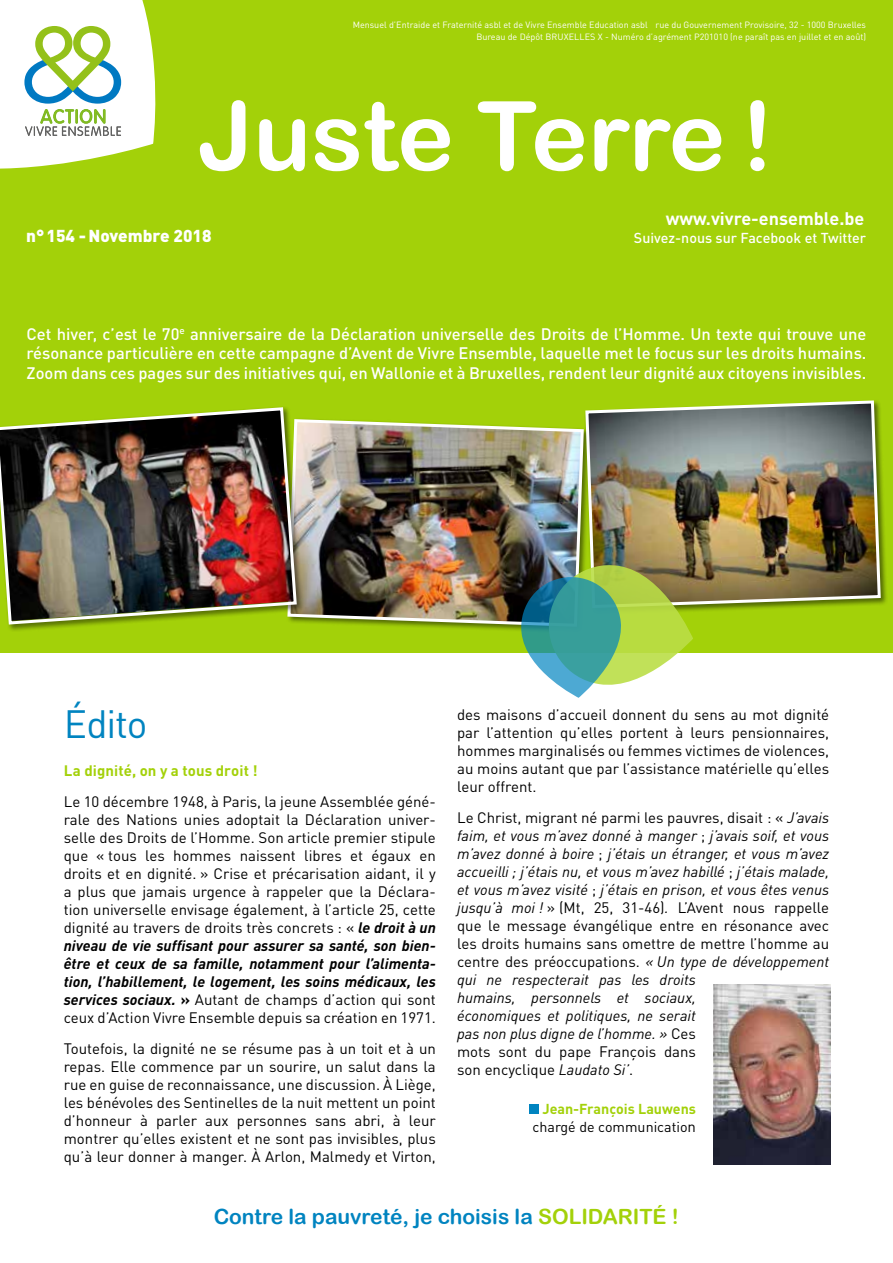
<style>
.page{position:relative;width:893px;height:1263px;background:#fff}
.page>*{position:absolute;margin:0;border:0;box-sizing:border-box;transform-origin:0 0}
.t1{font:96px "Arial Rounded MT Bold";color:#fff}
.t2{font:39px "DIN Pro";letter-spacing:-.03em;color:#0084c0}
.t3{font:21px "Arial Rounded MT Bold";color:#0084c0}
.t4{font:700 18px "DIN Pro";color:#fff}
.t5{font:900 17.1px "DIN Pro";color:#fff}
.t6{font:500 16.5px/19.5px "DIN Pro";color:#fff;text-align:justify}
.t7{font:15px/18px "DIN Pro";color:#000;text-align:justify}
.t8{font:italic 15px/18px "DIN Pro";color:#000}
.t9{font:700 15px "DIN Pro";letter-spacing:.005em;color:#a3d109}
.t10{font:700 14.25px/18px "DIN Pro";color:#a3d109;text-align:right}
.t11{font:500 14.25px "DIN Pro";color:#fff}
.t12{font:9px/12px "DIN Pro";color:#fff;text-align:right}
.s1{font-weight:900;color:#a3d109}
.s2{font-weight:700;font-style:italic}
.s3{font-weight:700}
.s4{font-style:normal}
.s5{font-weight:400;color:#000}
.s6{font-weight:400;font-size:15px;color:#000}
.s7{color:#a3d109}
</style>
<div class="page">
<div style="left:0;top:0;width:893px;height:653px;background:#a3d109"></div>
<div style="left:286px;top:418px;width:305px;height:216px;background:#000;opacity:.5"></div>
<img style="left:304px;top:418px;width:280px;height:210px">
<div style="left:584px;top:399px;width:304px;height:216px;background:#000;opacity:.5"></div>
<img style="left:584px;top:399px;width:298px;height:211px">
<svg style="left:519px;top:561px;width:174px;height:137px"></svg>
<div style="left:0;top:406px;width:304px;height:226px;background:#000;opacity:.5"></div>
<img style="left:0;top:406px;width:298px;height:220px">
<div style="left:530px;top:1104px;width:9px;height:10px;background:#0084c0"></div>
<img style="left:713px;top:984px;width:117px;height:181px">
<svg style="left:0;top:0;width:156px;height:169px;background:#e2eed7"></svg>
<p class="t12" style="left:353px;top:18px;width:515px">Mensuel d’Entraide et Fraternité asbl et de Vivre Ensemble Education asbl <span class="s1">|</span> rue du Gouvernement Provisoire, 32 - 1000 Bruxelles<br>Bureau de Dépôt BRUXELLES X - Numéro d’agrément P201010 (ne paraît pas en juillet et en août)</p>
<h1 class="t1" style="left:198px;top:79px;width:577px">Juste Terre !</h1>
<p class="t5" style="left:26px;top:221px;width:187px">n°154 -Novembre 2018</p>
<p class="t4" style="left:666px;top:203px;width:200px">www.vivre-ensemble.be</p>
<p class="t11" style="left:634px;top:226px;width:234px">Suivez-nous sur Facebook et Twitter</p>
<p class="t6" style="left:27px;top:322px;width:841px">Cet hiver, c’est le 70<sup>e</sup> anniversaire de la Déclaration universelle des Droits de l’Homme. Un texte qui trouve une résonance particulière en cette campagne d’Avent de Vivre Ensemble, laquelle met le focus sur les droits humains.<br>Zoom dans ces pages sur des initiatives qui, en Wallonie et à Bruxelles, rendent leur dignité aux citoyens invisibles.</p>
<h2 class="t2" style="left:64px;top:693px;width:85px">Édito</h2>
<p class="t9" style="left:64px;top:758px;width:195px">La dignité, on y a tous droit !</p>
<p class="t7" style="left:64px;top:791px;width:374px">Le 10 décembre 1948, à Paris, la jeune Assemblée géné&shy;rale des Nations unies adoptait la Déclaration univer&shy;selle des Droits de l’Homme. Son article premier stipule que « tous les hommes naissent libres et égaux en droits et en dignité. » Crise et précarisation aidant, il y a plus que jamais urgence à rappeler que la Déclara&shy;tion universelle envisage également, à l’article 25, cette dignité au travers de droits très concrets : « <span class="s2">le droit à un niveau de vie suffisant pour assurer sa santé, son bien&shy;être et ceux de sa famille, notamment pour l’alimenta&shy;tion, l’habillement, le logement, les soins médicaux, les services sociaux.</span> <span class="s3">»</span> Autant de champs d’action qui sont ceux d’Action Vivre Ensemble depuis sa création en 1971.</p>
<p class="t7" style="left:64px;top:1038px;width:374px">Toutefois, la dignité ne se résume pas à un toit et à un repas. Elle commence par un sourire, un salut dans la rue en guise de reconnaissance, une discussion. À Liège, les bénévoles des Sentinelles de la nuit mettent un point d’honneur à parler aux personnes sans abri, à leur montrer qu’elles existent et ne sont pas invisibles, plus qu’à leur donner à manger. À Arlon, Malmedy et Virton,</p>
<p class="t7" style="left:457px;top:704px;width:374px">des maisons d’accueil donnent du sens au mot dignité par l’attention qu’elles portent à leurs pensionnaires, hommes marginalisés ou femmes victimes de violences, au moins autant que par l’assistance matérielle qu’elles leur offrent.</p>
<p class="t8" style="left:457px;top:807px;width:374px"><span class="s4">Le Christ, migrant né parmi les pauvres, disait : «</span> J’avais faim, et vous m’avez donné à manger <span class="s4">;</span> j’avais soif, et vous m’avez donné à boire <span class="s4">;</span> j’étais un étranger, et vous m’avez accueilli ; j’étais nu, et vous m’avez habillé <span class="s4">;</span> j’étais malade, et vous m’avez visité <span class="s4">;</span> j’étais en prison, et vous êtes venus jusqu’à moi ! <span class="s4">» (Mt, 25, 31-46)</span>. <span class="s4">L’Avent nous rappelle que le message évangélique entre en résonance avec les droits humains sans omettre de mettre l’homme au centre des préoccupations.</span> « Un type de développement qui ne respecterait pas les droits<br>humains, personnels et sociaux,<br>économiques et politiques, ne serait<br>pas non plus digne de l’homme. » <span class="s4">Ces<br>mots sont du pape François dans<br>son encyclique</span> Laudato Si’<span class="s4">.</span></p>
<p class="t10" style="left:532px;top:1098px;width:165px">Jean-François Lauwens <span class="s5">chargé de communicatio</span><span class="s6">n</span></p>
<h3 class="t3" style="left:214px;top:1204px;width:467px">Contre la pauvreté, je choisis la <span class="s7">SOLIDARITÉ !</span></h3>
</div>
